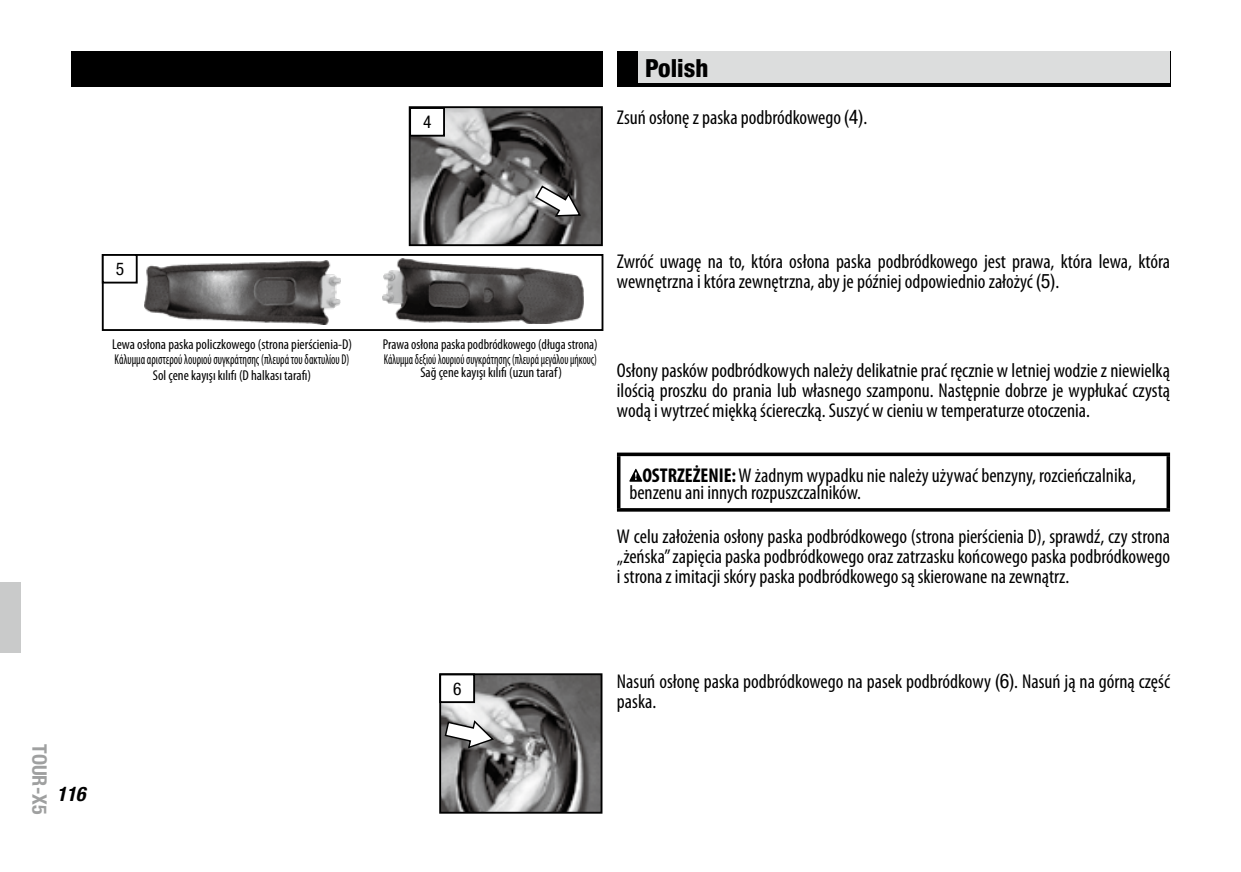
<style>
.page{position:relative;width:1241px;height:872px;background:#fff}
.page>*{position:absolute;margin:0;border:0;box-sizing:border-box;transform-origin:0 0}
.t1{font:800 condensed 25px "Helvetica Neue";color:#000}
.t2{font:condensed 20px/20px "Myriad Pro";color:#000}
.t3{font:700 condensed 20px "Helvetica Neue";color:#9fa0a0}
.t4{font:italic 700 condensed 20px "Helvetica Neue";color:#000}
.t5{font:condensed 17.5px "Helvetica Neue";color:#000}
.t6{font:condensed 14.25px/15.5px "Myriad Pro";color:#000;text-align:center}
.t7{font:condensed 14.25px/15px "Myriad Pro";color:#000;scale:.96 1}
.s1{font-family:"Helvetica Neue"}
.s2{font-weight:700}
</style>
<div class="page">
<div style="left:71px;top:51px;width:531px;height:35px;background:#000"></div>
<div style="left:617px;top:51px;width:552px;height:35px;background:#000"></div>
<div style="left:638px;top:51px;width:531px;height:32px;background:#dcdddd"></div>
<div style="left:0;top:582px;width:21px;height:71px;background:#c9caca"></div>
<svg style="left:617px;top:452px;width:552px;height:4px;background:#252525"></svg>
<hr style="left:617px;top:456px;width:3px;height:52px;background:#000">
<hr style="left:1166px;top:456px;width:3px;height:52px;background:#000">
<hr style="left:617px;top:508px;width:552px;height:3px;background:#000">
<svg style="left:629px;top:468px;width:13px;height:14px"></svg>
<img style="left:442px;top:676px;width:157px;height:134px">
<svg style="left:443px;top:718px;width:52px;height:31px"></svg>
<div style="left:439px;top:673px;width:163px;height:140px;border:2px solid #000"></div>
<img style="left:411px;top:109px;width:188px;height:134px">
<svg style="left:534px;top:184px;width:48px;height:33px"></svg>
<div style="left:408px;top:106px;width:194px;height:140px;border:2px solid #000"></div>
<img style="left:382px;top:259px;width:201px;height:64px">
<div style="left:102px;top:254px;width:501px;height:77px;border:2px solid #000"></div>
<img style="left:145px;top:261px;width:195px;height:63px">
<div style="left:102px;top:254px;width:36px;height:29px;border:2px solid #000"></div>
<div style="left:410px;top:108px;width:34px;height:28px;background:#fff"></div>
<div style="left:409px;top:107px;width:36px;height:30px;border:2px solid #000"></div>
<div style="left:440px;top:674px;width:34px;height:28px;background:#fff"></div>
<div style="left:439px;top:673px;width:36px;height:30px;border:2px solid #000"></div>
<p class="t5" style="left:423px;top:112px;width:10px">4</p>
<p class="t1" style="left:645px;top:52px;width:65px">Polish</p>
<p class="t2" style="left:617px;top:107px;width:252px">Zsuń osłonę z paska podbródkowego <span class="s1">(4)</span>.</p>
<p class="t5" style="left:116px;top:259px;width:10px">5</p>
<p class="t6" style="left:112px;top:336px;width:241px">Lewa osłona paska policzkowego (strona pierścienia-D)<br>Κάλυμμα αριστερού λουριού συγκράτησης (πλευρά του δακτυλίου D)<br>Sol çene kayışı kılıfı (D halkası tarafı)</p>
<p class="t7" style="left:383px;top:336px;width:225px">Prawa osłona paska podbródkowego (długa strona)<br>Κάλυμμα δεξιού λουριού συγκράτησης (πλευρά μεγάλου μήκους)</p>
<p class="t6" style="left:420px;top:364px;width:143px">Sağ çene kayışı kılıfı (uzun taraf)</p>
<p class="t2" style="left:617px;top:251px;width:554px">Zwróć uwagę na to, która osłona paska podbródkowego jest prawa, która lewa, która wewnętrzna i która zewnętrzna, aby je później odpowiednio założyć <span class="s1">(5)</span>.</p>
<p class="t2" style="left:617px;top:360px;width:554px;text-align:justify">Osłony pasków podbródkowych należy delikatnie prać ręcznie w letniej wodzie z niewielką ilością proszku do prania lub własnego szamponu. Następnie dobrze je wypłukać czystą wodą i wytrzeć miękką ściereczką. Suszyć w cieniu w temperaturze otoczenia.</p>
<p class="t2" style="left:629px;top:466px;width:508px;line-height:17.5px;text-indent:13px"><span class="s2">OSTRZEŻENIE:</span> W żadnym wypadku nie należy używać benzyny, rozcieńczalnika, benzenu ani innych rozpuszczalników.</p>
<p class="t2" style="left:617px;top:526px;width:554px;text-align:justify">W celu założenia osłony paska podbródkowego (strona pierścienia D), sprawdź, czy strona „żeńska” zapięcia paska podbródkowego oraz zatrzasku końcowego paska podbródkowego i strona z imitacji skóry paska podbródkowego są skierowane na zewnątrz.</p>
<p class="t3" style="left:52px;top:744px;width:72px;rotate:90deg">TOUR-X5</p>
<p class="t4" style="left:57px;top:782px;width:30px">116</p>
<p class="t5" style="left:453px;top:678px;width:10px">6</p>
<p class="t2" style="left:617px;top:670px;width:554px">Nasuń osłonę paska podbródkowego na pasek podbródkowy <span class="s1">(6)</span>. Nasuń ją na górną część paska.</p>
</div>
